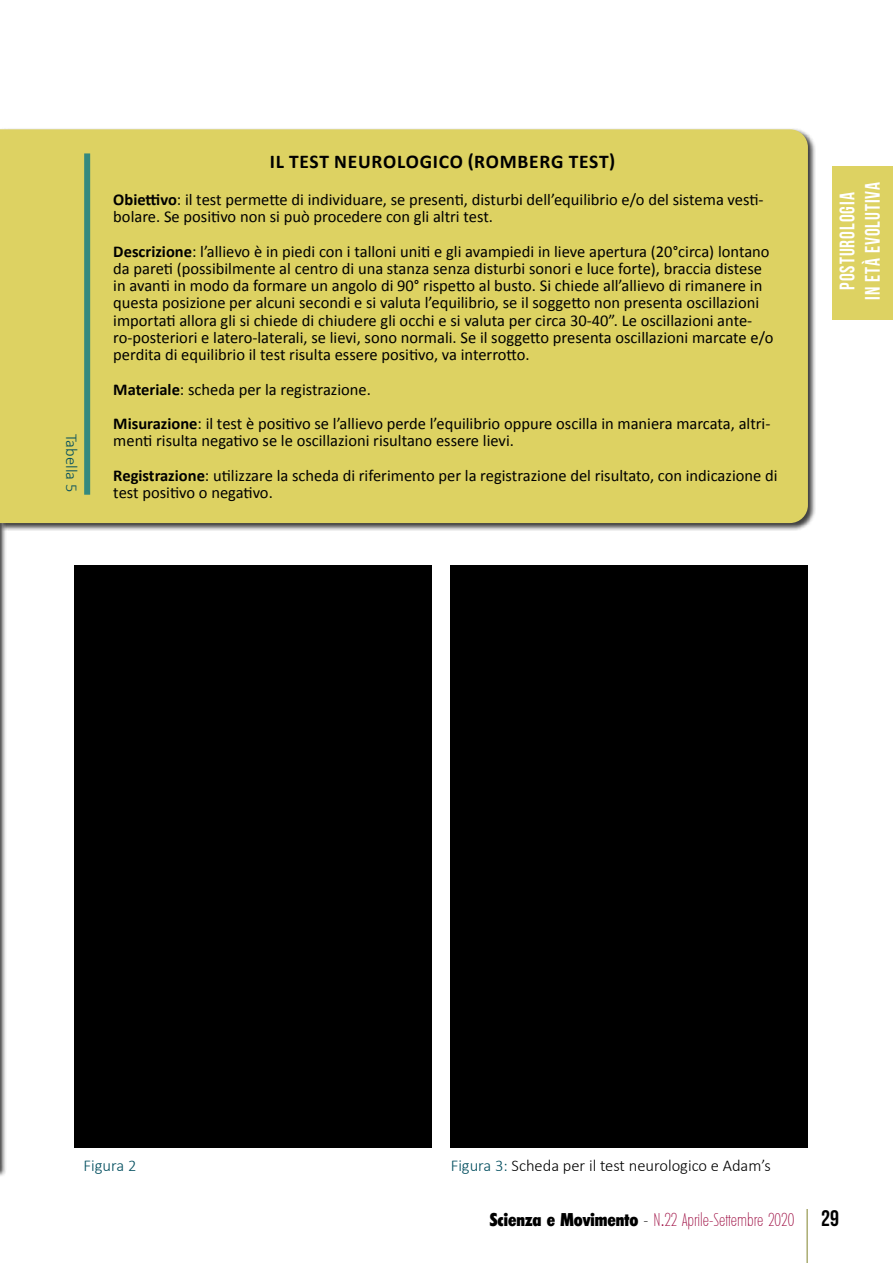
<style>
.page{position:relative;width:893px;height:1263px;background:#fff}
.page>*{position:absolute;margin:0;border:0;box-sizing:border-box;transform-origin:0 0}
.t1{font:21px/25.2px "Bebas Neue";letter-spacing:.05em;color:#fff;text-align:center;scale:.93 1}
.t2{font:700 19.5px "Calibri";letter-spacing:.04em;color:#000}
.t3{font:200 condensed 18px "Limerick";color:#9e0d42;scale:.9 1}
.t4{font:16.5px/17.2px "Calibri";color:#000}
.t5{font:300 16.5px "Calibri";color:#000}
.t6{font:300 16.5px "Calibri";color:#004d5e}
.s1{font-weight:700}
.s2{color:#004d5e}
.s3{font-weight:800;color:#000}
.s4{color:#000}
.s5{font-family:"Arial Narrow";font-weight:400;font-stretch:normal}
.s6{font-family:"Bebas Neue";font-weight:400;font-stretch:normal;font-size:22.5px;color:#000}
</style>
<div class="page">
<div style="left:833px;top:167px;width:60px;height:153px;background:#ddd262"></div>
<hr style="left:806px;top:1209px;width:2px;height:54px;background:#aaad72">
<div style="left:0;top:128px;width:7px;height:1049px;background:#000;opacity:.75"></div>
<div style="left:74px;top:566px;width:358px;height:582px;background:#000"></div>
<div style="left:451px;top:566px;width:357px;height:582px;background:#000"></div>
<div style="left:0;top:128px;width:816px;height:403px;background:#000;opacity:.75"></div>
<div style="left:0;top:129px;width:808px;height:394px;background:#ddd262"></div>
<div style="left:84px;top:153px;width:6px;height:342px;background:#348a7e"></div>
<p class="t6" style="left:82px;top:434px;width:60px;rotate:90deg">Tabella 5</p>
<p class="t2" style="left:270px;top:148px;width:347px">IL TEST NEUROLOGICO (ROMBERG TEST)</p>
<p class="t4" style="left:113px;top:191px;width:652px"><span class="s1">Obiettivo</span>: il test permette di individuare, se presenti, disturbi dell’equilibrio e/o del sistema vesti&shy;bolare. Se positivo non si può procedere con gli altri test.</p>
<p class="t4" style="left:113px;top:242px;width:662px"><span class="s1">Descrizione</span>: l’allievo è in piedi con i talloni uniti e gli avampiedi in lieve apertura (20°circa) lontano da pareti (possibilmente al centro di una stanza senza disturbi sonori e luce forte), braccia distese in avanti in modo da formare un angolo di 90° rispetto al busto. Si chiede all’allievo di rimanere in questa posizione per alcuni secondi e si valuta l’equilibrio, se il soggetto non presenta oscillazioni importati allora gli si chiede di chiudere gli occhi e si valuta per circa 30-40”. Le oscillazioni ante&shy;ro-posteriori e latero-laterali, se lievi, sono normali. Se il soggetto presenta oscillazioni marcate e/o perdita di equilibrio il test risulta essere positivo, va interrotto.</p>
<p class="t4" style="left:113px;top:372px;width:659px;line-height:34.5px"><span class="s1">Materiale</span>: scheda per la registrazione.<br><span class="s1">Misurazione</span>: il test è positivo se l’allievo perde l’equilibrio oppure oscilla in maniera marcata, altri-</p>
<p class="t4" style="left:113px;top:424px;width:666px;line-height:34.5px">menti risulta negativo se le oscillazioni risultano essere lievi.<br><span class="s1">Registrazione</span>: utilizzare la scheda di riferimento per la registrazione del risultato, con indicazione di</p>
<p class="t4" style="left:113px;top:484px;width:161px">test positivo o negativo.</p>
<p class="t1" style="left:834px;top:300px;width:128px;rotate:-90deg">POSTUROLOGIA<br>IN ETà EVOLUTIVA</p>
<p class="t6" style="left:84px;top:1155px;width:54px">Figura 2</p>
<p class="t5" style="left:451px;top:1155px;width:322px"><span class="s2">Figura 3:</span> Scheda per il test neurologico e Adam’s</p>
<p class="t3" style="left:490px;top:1209px;width:390px"><span class="s3">Scienza e Movimento</span> <span class="s4">-</span> N<span class="s5">.</span>22 Aprile-Settembre 2020 <span class="s6">29</span></p>
</div>
